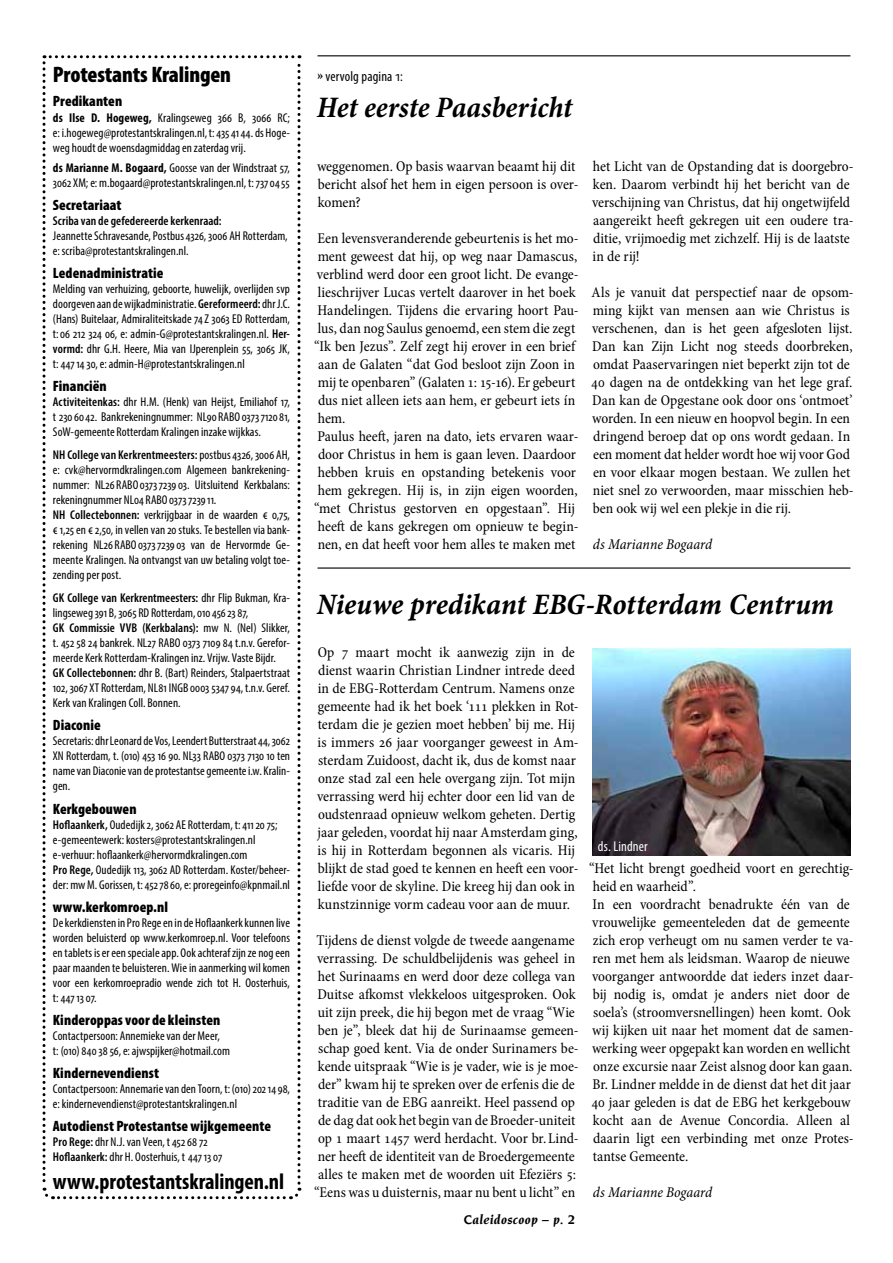
<style>
.page{position:relative;width:893px;height:1263px;background:#fff}
.page>*{position:absolute;margin:0;border:0;box-sizing:border-box;transform-origin:0 0}
.t1{font:30px "Minion Pro Bold Cn It Capt";letter-spacing:-.005em;color:#000}
.t2{font:italic 700 condensed 30px "Minion Pro";letter-spacing:-.005em;color:#000}
.t3{font:700 condensed 22.5px "Myriad Pro";letter-spacing:-.005em;color:#000}
.t4{font:900 condensed 22.5px "Myriad Pro";letter-spacing:-.005em;color:#000}
.t5{font:condensed 15px/18px "Minion Pro";color:#000}
.t6{font:900 condensed 15px "Myriad Pro";letter-spacing:.005em;color:#000}
.t7{font:italic condensed 15px "Minion Pro";color:#000}
.t8{font:condensed 14.25px "Myriad Pro";letter-spacing:.01em;color:#000}
.t9{font:condensed 14.25px "Myriad Pro";letter-spacing:.01em;color:#fff}
.t10{font:italic 700 13.5px "Novarese";letter-spacing:.025em;color:#000}
.t11{font:condensed 12.75px/15px "Myriad Pro";letter-spacing:.005em;color:#000}
.t12{font:600 condensed 12.75px "Myriad Pro";letter-spacing:.01em;color:#000}
.s1{font-weight:700}
.s2{font-weight:600}
.s3{font-family:"Minion Pro";font-weight:700}
</style>
<div class="page">
<hr style="left:317px;top:567px;width:533px;height:2px;background:#000">
<img style="left:592px;top:648px;width:258px;height:207px">
<svg style="left:42px;top:55px;width:260px;height:1145px"></svg>
<hr style="left:317px;top:55px;width:533px;height:1px;background:#000">
<h2 class="t4" style="left:53px;top:60px;width:180px">Protestants Kralingen</h2>
<p class="t6" style="left:53px;top:92px;width:71px">Predikanten</p>
<p class="t11" style="left:53px;top:110px;width:239px;text-align:justify"><span class="s1">ds Ilse D. Hogeweg,</span> Kralingseweg 366 B, 3066 RC; e: i.hogeweg@protestantskralingen.nl, t: 435 41 44. ds Hoge&shy;weg houdt de woensdagmiddag en zaterdag vrij.</p>
<p class="t11" style="left:53px;top:160px;width:239px"><span class="s1">ds Marianne M. Bogaard,</span> Goosse van der Windstraat 57,<br>3062 XM; e: m.bogaard@protestantskralingen.nl, t: 7370455</p>
<p class="t6" style="left:53px;top:195px;width:70px">Secretariaat</p>
<p class="t12" style="left:53px;top:213px;width:170px">Scriba van de gefedereerde kerkenraad:</p>
<p class="t11" style="left:53px;top:228px;width:236px">Jeannette Schravesande, Postbus 4326, 3006 AH Rotterdam, e: scriba@protestantskralingen.nl.</p>
<p class="t6" style="left:53px;top:263px;width:112px">Ledenadministratie</p>
<p class="t11" style="left:53px;top:281px;width:239px;text-align:justify">Melding van verhuizing, geboorte, huwelijk, overlijden svp doorgeven aan de wijkadministratie. <span class="s2">Gereformeerd:</span> dhr J.C. (Hans) Buitelaar, Admiraliteitskade 74Z 3063 ED Rotterdam, t:06 212 324 06, e: admin-G@protestantskralingen.nl. <span class="s2">Her&shy;vormd:</span> dhr G.H. Heere, Mia van IJperenplein 55, 3065 JK, t:4471430, e: admin-H@protestantskralingen.nl</p>
<p class="t6" style="left:53px;top:377px;width:55px">Financiën</p>
<p class="t11" style="left:53px;top:394px;width:239px;text-align:justify"><span class="s2">Activiteitenkas:</span> dhr H.M. (Henk) van Heijst, Emiliahof 17, t 2306042. Bankrekeningnummer: NL90 RABO 0373712081, SoW-gemeente Rotterdam Kralingen inzake wijkkas.</p>
<p class="t11" style="left:53px;top:447px;width:239px"><span class="s2">NH College van Kerkrentmeesters:</span>postbus 4326, 3006 AH, e: cvk@hervormdkralingen.com Algemeen bankrekening&shy;nummer: NL26 RABO 0373723903. Uitsluitend Kerkbalans: rekeningnummer NL04 RABO 0373723911.<br><span class="s2">NH Collectebonnen:</span> verkrijgbaar in de waarden € 0,75, € 1,25 en € 2,50, in vellen van 20 stuks. Te bestellen via bank&shy;rekening NL26 RABO0373723903 van de Hervormde Ge&shy;meente Kralingen. Na ontvangst van uw betaling volgt toe&shy;zending per post.</p>
<p class="t11" style="left:53px;top:591px;width:239px"><span class="s2">GK College van Kerkrentmeesters:</span> dhr Flip Bukman, Kra&shy;lingseweg 391 B, 3065 RD Rotterdam, 010 456 23 87,<br><span class="s2">GK Commissie VVB (Kerkbalans):</span> mw N. (Nel) Slikker, t. 452 58 24 bankrek. NL27 RABO 0373 7109 84 t.n.v. Gerefor&shy;meerde Kerk Rotterdam-Kralingen inz. Vrijw. Vaste Bijdr.<br><span class="s2">GK Collectebonnen:</span> dhr B. (Bart) Reinders, Stalpaertstraat 102, 3067 XT Rotterdam, NL81 INGB 0003 5347 94, t.n.v. Geref.<br>Kerk van Kralingen Coll. Bonnen.</p>
<p class="t6" style="left:53px;top:716px;width:49px">Diaconie</p>
<p class="t11" style="left:53px;top:733px;width:239px;text-align:justify">Secretaris: dhr Leonard de Vos, Leendert Butterstraat 44, 3062<br>XN Rotterdam, t. (010) 453 16 90. NL33 RABO 0373 7130 10 ten name van Diaconie van de protestantse gemeente i.w. Kralin&shy;gen.</p>
<p class="t6" style="left:53px;top:799px;width:85px">Kerkgebouwen</p>
<p class="t11" style="left:53px;top:817px;width:239px"><span class="s2">Hoflaankerk,</span> Oudedijk 2, 3062 AE Rotterdam, t:411 20 75; e-gemeentewerk: kosters@protestantskralingen.nl e-verhuur: hoflaankerk@hervormdkralingen.com<br><span class="s2">Pro Rege,</span> Oudedijk 113, 3062 AD Rotterdam. Koster/beheer&shy;der: mw M. Gorissen, t: 4527860, e: proregeinfo@kpnmail.nl</p>
<p class="t6" style="left:53px;top:897px;width:117px">www.kerkomroep.nl</p>
<p class="t11" style="left:53px;top:915px;width:239px;text-align:justify">De kerkdiensten in Pro Rege en in de Hoflaankerk kunnen live worden beluisterd op www.kerkomroep.nl. Voor telefoons en tablets is er een speciale app. Ook achteraf zijn ze nog een paar maanden te beluisteren. Wie in aanmerking wil komen voor een kerkomroepradio wende zich tot H. Oosterhuis, t: 447 13 07.</p>
<p class="t6" style="left:53px;top:1010px;width:169px">Kinderoppas voor de kleinsten</p>
<p class="t11" style="left:53px;top:1028px;width:178px">Contactpersoon: Annemieke van der Meer,<br>t: (010) 840 38 56, e: ajwspijker@hotmail.com</p>
<p class="t6" style="left:53px;top:1063px;width:108px">Kindernevendienst</p>
<p class="t11" style="left:53px;top:1081px;width:239px">Contactpersoon: Annemarie van den Toorn, t: (010) 202 14 98, e: kindernevendienst@protestantskralingen.nl</p>
<p class="t6" style="left:53px;top:1116px;width:220px">Autodienst Protestantse wijkgemeente</p>
<p class="t11" style="left:53px;top:1134px;width:171px"><span class="s2">Pro Rege:</span> dhr N.J. van Veen, t4526872<br><span class="s2">Hoflaankerk:</span> dhr H. Oosterhuis, t 447 13 07</p>
<h2 class="t3" style="left:53px;top:1168px;width:233px">www.protestantskralingen.nl</h2>
<p class="t8" style="left:317px;top:68px;width:87px"><span class="s3">»</span> vervolg pagina 1:</p>
<h1 class="t2" style="left:317px;top:87px;width:257px">Het eerste Paasbericht</h1>
<p class="t5" style="left:317px;top:157px;width:263px">weggenomen. Op basis waarvan beaamt hij dit bericht alsof het hem in eigen persoon is over&shy;komen?</p>
<p class="t5" style="left:314px;top:229px;width:266px">Een levensveranderende gebeurtenis is het mo&shy;ment geweest dat hij, op weg naar Damascus, verblind werd door een groot licht. De evange&shy;lieschrijver Lucas vertelt daarover in het boek Handelingen. Tijdens die ervaring hoort Pau&shy;lus, dan nog Saulus genoemd, een stem die zegt “Ik ben Jezus”. Zelf zegt hij erover in een brief aan de Galaten “dat God besloot zijn Zoon in mij te openbaren” (Galaten 1: 15-16). Er gebeurt dus niet alleen iets aan hem, er gebeurt iets ín hem.<br>Paulus heeft, jaren na dato, iets ervaren waar&shy;door Christus in hem is gaan leven. Daardoor hebben kruis en opstanding betekenis voor hem gekregen. Hij is, in zijn eigen woorden, “met Christus gestorven en opgestaan”. Hij heeft de kans gekregen om opnieuw te begin&shy;nen, en dat heeft voor hem alles te maken met</p>
<p class="t5" style="left:592px;top:157px;width:263px">het Licht van de Opstanding dat is doorgebro&shy;ken. Daarom verbindt hij het bericht van de verschijning van Christus, dat hij ongetwijfeld aangereikt heeft gekregen uit een oudere tra&shy;ditie, vrijmoedig met zichzelf. Hij is de laatste in de rij!</p>
<p class="t5" style="left:591px;top:283px;width:264px">Als je vanuit dat perspectief naar de opsom&shy;ming kijkt van mensen aan wie Christus is verschenen, dan is het geen afgesloten lijst.<br>Dan kan Zijn Licht nog steeds doorbreken, omdat Paaservaringen niet beperkt zijn tot de 40 dagen na de ontdekking van het lege graf.<br>Dan kan de Opgestane ook door ons ‘ontmoet’ worden. In een nieuw en hoopvol begin. In een dringend beroep dat op ons wordt gedaan. In een moment dat helder wordt hoe wij voor God en voor elkaar mogen bestaan. We zullen het niet snel zo verwoorden, maar misschien heb&shy;ben ook wij wel een plekje in die rij.</p>
<p class="t7" style="left:593px;top:534px;width:121px">ds Marianne Bogaard</p>
<h1 class="t1" style="left:317px;top:583px;width:519px">Nieuwe predikant EBG-Rotterdam Centrum</h1>
<p class="t5" style="left:317px;top:643px;width:263px">Op 7 maart mocht ik aanwezig zijn in de dienst waarin Christian Lindner intrede deed in de EBG-Rotterdam Centrum. Namens onze gemeente had ik het boek ‘111 plekken in Rot&shy;terdam die je gezien moet hebben’ bij me. Hij is immers 26 jaar voorganger geweest in Am&shy;sterdam Zuidoost, dacht ik, dus de komst naar onze stad zal een hele overgang zijn. Tot mijn verrassing werd hij echter door een lid van de oudstenraad opnieuw welkom geheten. Dertig jaar geleden, voordat hij naar Amsterdam ging, is hij in Rotterdam begonnen als vicaris. Hij blijkt de stad goed te kennen en heeft een voor&shy;liefde voor de skyline. Die kreeg hij dan ook in kunstzinnige vorm cadeau voor aan de muur.</p>
<p class="t5" style="left:314px;top:931px;width:266px">Tijdens de dienst volgde de tweede aangename verrassing. De schuldbelijdenis was geheel in het Surinaams en werd door deze collega van Duitse afkomst vlekkeloos uitgesproken. Ook uit zijn preek, die hij begon met de vraag “Wie ben je”, bleek dat hij de Surinaamse gemeen&shy;schap goed kent. Via de onder Surinamers be&shy;kende uitspraak “Wie is je vader, wie is je moe&shy;der” kwam hij te spreken over de erfenis die de traditie van de EBG aanreikt. Heel passend op de dag dat ook het begin van de Broeder-uniteit op 1 maart 1457 werd herdacht. Voor br.Lind&shy;ner heeft de identiteit van de Broedergemeente alles te maken met de woorden uit Efeziërs 5: “Eens was u duisternis, maar nu bent u licht” en</p>
<p class="t10" style="left:464px;top:1212px;width:113px">Caleidoscoop – p. 2</p>
<p class="t9" style="left:598px;top:838px;width:51px">ds. Lindner</p>
<p class="t5" style="left:589px;top:859px;width:266px">“Het licht brengt goedheid voort en gerechtig&shy;heid en waarheid”.<br>In een voordracht benadrukte één van de vrouwelijke gemeenteleden dat de gemeente zich erop verheugt om nu samen verder te va&shy;ren met hem als leidsman. Waarop de nieuwe voorganger antwoordde dat ieders inzet daar&shy;bij nodig is, omdat je anders niet door de soela’s (stroomversnellingen) heen komt. Ook wij kijken uit naar het moment dat de samen&shy;werking weer opgepakt kan worden en wellicht onze excursie naar Zeist alsnog door kan gaan.<br>Br. Lindner meldde in de dienst dat het dit jaar 40 jaar geleden is dat de EBG het kerkgebouw kocht aan de Avenue Concordia. Alleen al daarin ligt een verbinding met onze Protes&shy;tantse Gemeente.</p>
<p class="t7" style="left:593px;top:1182px;width:121px">ds Marianne Bogaard</p>
</div>
